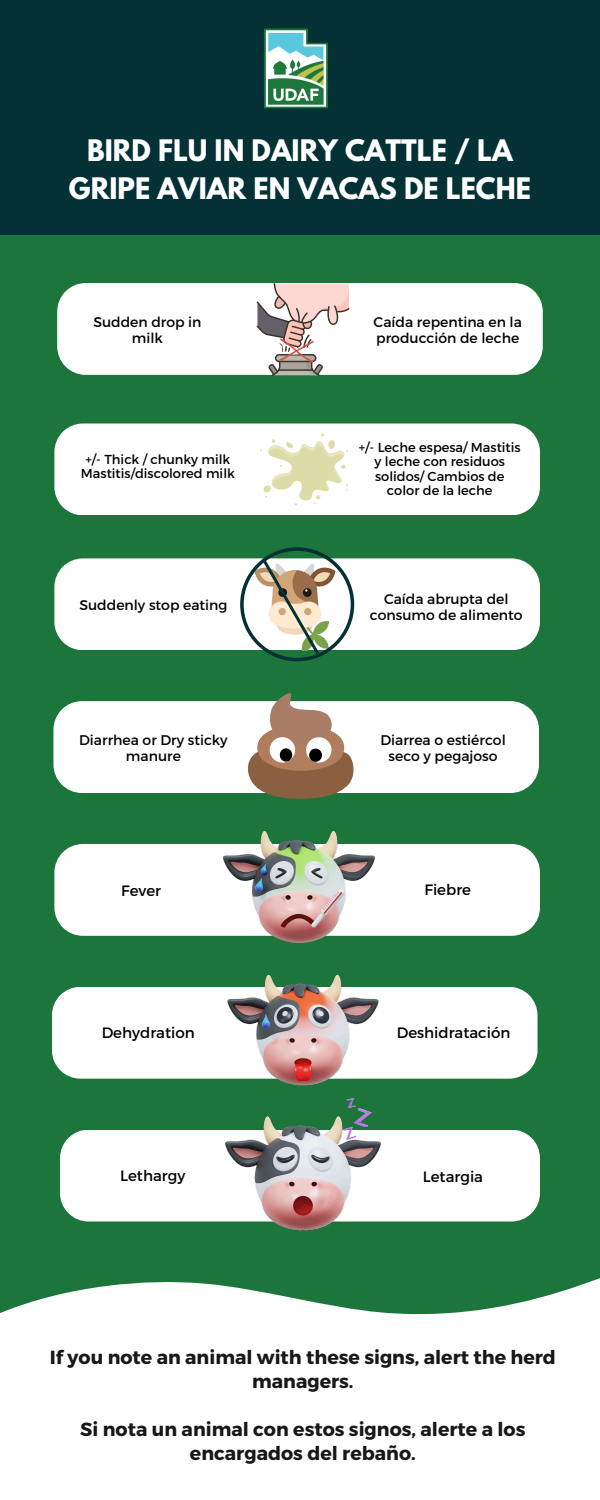
<style>
.page{position:relative;width:600px;height:1500px;background:#1c763c}
.page>*{position:absolute;margin:0;border:0;box-sizing:border-box;transform-origin:0 0}
.t1{font:700 26.3px/38.2px "League Spartan";color:#fff;text-align:center}
.t2{font:700 19px/24px "Montserrat";color:#181818;text-align:center}
.t3{font:15px "Montserrat";color:#000}
.t4{font:14px/15.8px "Montserrat";color:#000;text-align:center}
.t5{font:13px/14.2px "Montserrat";color:#000;text-align:center}
</style>
<div class="page">
<svg style="left:0;top:1278px;width:600px;height:222px;background:#eaf2ed"></svg>
<div style="left:0;top:0;width:600px;height:235px;background:#033135"></div>
<img style="left:264px;top:28px;width:64px;height:81px">
<div style="left:57px;top:283px;width:486px;height:92px;background:#fff"></div>
<div style="left:54px;top:424px;width:486px;height:91px;background:#fff"></div>
<div style="left:54px;top:558px;width:486px;height:92px;background:#fff"></div>
<div style="left:53px;top:701px;width:486px;height:92px;background:#fff"></div>
<div style="left:54px;top:844px;width:486px;height:92px;background:#fff"></div>
<div style="left:52px;top:987px;width:486px;height:92px;background:#fff"></div>
<div style="left:60px;top:1130px;width:480px;height:92px;background:#fff"></div>
<img style="left:224px;top:832px;width:150px;height:110px">
<img style="left:223px;top:974px;width:159px;height:112px">
<img style="left:221px;top:1098px;width:164px;height:133px">
<svg style="left:245px;top:693px;width:110px;height:106px;background:#ab9b85"></svg>
<svg style="left:240px;top:547px;width:114px;height:114px"></svg>
<svg style="left:257px;top:283px;width:93px;height:93px;background:#dacbc7"></svg>
<svg style="left:260px;top:434px;width:88px;height:71px;background:#f0f0db"></svg>
<p class="t1" style="left:69px;top:134px;width:464px">BIRD FLU IN DAIRY CATTLE / LA<br>GRIPE AVIAR EN VACAS DE LECHE</p>
<p class="t4" style="left:93px;top:314px;width:110px">Sudden drop in milk</p>
<p class="t4" style="left:374px;top:314px;width:150px;text-align:left">Caída repentina en la producción de leche</p>
<p class="t5" style="left:81px;top:451px;width:155px">+/- Thick / chunky milk<br>Mastitis/discolored milk</p>
<h3 class="t5" style="left:359px;top:440px;width:163px">+/- Leche espesa/ Mastitis y leche con residuos solidos/ Cambios de color de la leche</h3>
<h3 class="t4" style="left:79px;top:596px;width:150px">Suddenly stop eating</h3>
<p class="t4" style="left:370px;top:591px;width:154px">Caída abrupta del consumo de alimento</p>
<h3 class="t4" style="left:79px;top:732px;width:150px">Diarrhea or Dry sticky manure</h3>
<h3 class="t4" style="left:380px;top:732px;width:127px">Diarrea o estiércol seco y pegajoso</h3>
<p class="t3" style="left:121px;top:881px;width:42px">Fever</p>
<h3 class="t3" style="left:424px;top:880px;width:48px">Fiebre</h3>
<h3 class="t3" style="left:102px;top:1023px;width:95px">Dehydration</h3>
<p class="t3" style="left:397px;top:1023px;width:115px">Deshidratación</p>
<h3 class="t3" style="left:120px;top:1166px;width:67px">Lethargy</h3>
<h3 class="t3" style="left:423px;top:1167px;width:62px">Letargia</h3>
<p class="t2" style="left:50px;top:1344px;width:508px">If you note an animal with these signs, alert the herd managers.</p>
<p class="t2" style="left:80px;top:1416px;width:447px">Si nota un animal con estos signos, alerte a los encargados del rebaño.</p>
</div>
